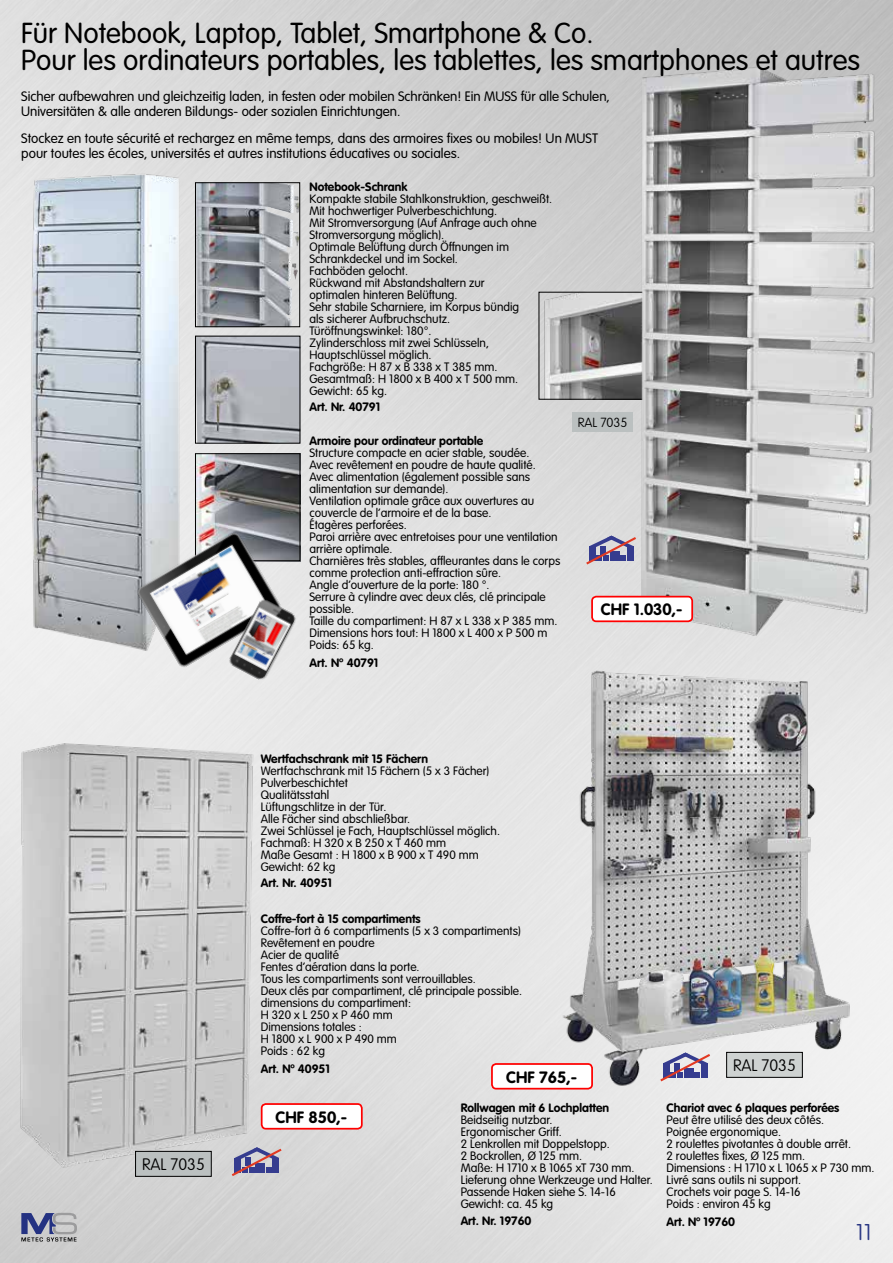
<style>
.page{position:relative;width:893px;height:1263px;background:#fff}
.page>*{position:absolute;margin:0;border:0;box-sizing:border-box;transform-origin:0 0}
.t1{font:300 28.5px/27px "VAG Rounded Std";color:#000}
.t2{font:100 22.5px "VAG Rounded Std";color:#2a3783}
.t3{font:100 16.35px "VAG Rounded Std";color:#000}
.t4{font:700 16.2px "VAG Rounded Std";color:#000}
.t5{font:300 13.5px/15px "VAG Rounded Std";color:#000}
.t6{font:100 13.05px "VAG Rounded Std";color:#000}
.t7{font:300 12px/12px "VAG Rounded Std";color:#000}
.t8{font:700 12px "VAG Rounded Std";color:#000}
</style>
<div class="page">
<img style="left:0;top:0;width:893px;height:1263px">
<svg style="left:21px;top:1213px;width:56px;height:28px;background:#8e92a8"></svg>
<img style="left:0;top:598px;width:7px;height:628px">
<img style="left:545px;top:653px;width:320px;height:450px">
<img style="left:0;top:727px;width:271px;height:450px">
<div style="left:136px;top:1151px;width:75px;height:25px;background:#bbc0c0"></div>
<div style="left:135px;top:1151px;width:76px;height:25px;border:1px solid #000"></div>
<img style="left:541px;top:294px;width:73px;height:104px">
<div style="left:539px;top:292px;width:105px;height:108px;border:1px solid #000"></div>
<img style="left:197px;top:184px;width:101px;height:141px">
<div style="left:195px;top:182px;width:105px;height:145px;border:1px solid #000"></div>
<img style="left:614px;top:43px;width:279px;height:614px">
<img style="left:15px;top:140px;width:178px;height:529px">
<img style="left:197px;top:338px;width:101px;height:104px">
<div style="left:195px;top:336px;width:105px;height:108px;border:1px solid #000"></div>
<img style="left:197px;top:455px;width:101px;height:104px">
<div style="left:195px;top:453px;width:105px;height:108px;border:1px solid #000"></div>
<div style="left:572px;top:412px;width:61px;height:20px;background:#bbc0c0"></div>
<img style="left:132px;top:527px;width:155px;height:145px">
<div style="left:592px;top:597px;width:100px;height:24px;background:#fff;border-radius:4px"></div>
<div style="left:591px;top:596px;width:102px;height:26px;border:2px solid #f00;border-radius:4px"></div>
<img style="left:221px;top:592px;width:83px;height:97px">
<div style="left:492px;top:1064px;width:100px;height:25px;background:#fff;border-radius:4px"></div>
<div style="left:491px;top:1063px;width:102px;height:26px;border:2px solid #f00;border-radius:4px"></div>
<div style="left:262px;top:1104px;width:100px;height:25px;background:#fff;border-radius:4px"></div>
<div style="left:261px;top:1103px;width:102px;height:26px;border:2px solid #f00;border-radius:4px"></div>
<div style="left:727px;top:1052px;width:75px;height:25px;background:#ced2d1"></div>
<div style="left:726px;top:1052px;width:76px;height:25px;border:1px solid #000"></div>
<svg style="left:586px;top:536px;width:50px;height:28px"></svg>
<svg style="left:232px;top:1147px;width:50px;height:29px"></svg>
<svg style="left:660px;top:1052px;width:50px;height:29px"></svg>
<h1 class="t1" style="left:21px;top:21px;width:840px">Für Notebook, Laptop, Tablet, Smartphone &amp; Co.<br>Pour les ordinateurs portables, les tablettes, les smartphones et autres</h1>
<p class="t5" style="left:21px;top:89px;width:590px">Sicher aufbewahren und gleichzeitig laden, in festen oder mobilen Schränken! Ein MUSS für alle Schulen,<br>Universitäten &amp; alle anderen Bildungs- oder sozialen Einrichtungen.</p>
<p class="t5" style="left:21px;top:132px;width:578px">Stockez en toute sécurité et rechargez en même temps, dans des armoires fixes ou mobiles! Un MUST pour toutes les écoles, universités et autres institutions éducatives ou sociales.</p>
<h3 class="t3" style="left:142px;top:1155px;width:64px">RAL 7035</h3>
<p class="t8" style="left:309px;top:179px;width:100px">Notebook-Schrank</p>
<p class="t7" style="left:309px;top:193px;width:244px">Kompakte stabile Stahlkonstruktion, geschweißt.<br>Mit hochwertiger Pulverbeschichtung.<br>Mit Stromversorgung (Auf Anfrage auch ohne Stromversorgung möglich).<br>Optimale Belüftung durch Öffnungen im Schrankdeckel und im Sockel.<br>Fachböden gelocht.<br>Rückwand mit Abstandshaltern zur<br>optimalen hinteren Belüftung.<br>Sehr stabile Scharniere, im Korpus bündig<br>als sicherer Aufbruchschutz.<br>Türöffnungswinkel: 180°.<br>Zylinderschloss mit zwei Schlüsseln, Hauptschlüssel möglich.<br>Fachgröße: H 87 x B 338 x T 385 mm.<br>Gesamtmaß: H 1800 x B 400 x T 500 mm.<br>Gewicht: 65 kg.</p>
<p class="t8" style="left:309px;top:400px;width:72px">Art. Nr. 40791</p>
<p class="t8" style="left:309px;top:434px;width:175px">Armoire pour ordinateur portable</p>
<p class="t7" style="left:309px;top:447px;width:252px">Structure compacte en acier stable, soudée.<br>Avec revêtement en poudre de haute qualité.<br>Avec alimentation (également possible sans alimentation sur demande).<br>Ventilation optimale grâce aux ouvertures au couvercle de l‘armoire et de la base.<br>Étagères perforées.<br>Paroi arrière avec entretoises pour une ventilation arrière optimale.<br>Charnières très stables, affleurantes dans le corps comme protection anti-effraction sûre.<br>Angle d‘ouverture de la porte: 180 °.<br>Serrure à cylindre avec deux clés, clé principale possible.<br>Taille du compartiment: H 87 x L 338 x P 385 mm.<br>Dimensions hors tout: H 1800 x L 400 x P 500 m Poids: 65 kg.</p>
<p class="t8" style="left:309px;top:656px;width:70px">Art. Nº 40791</p>
<p class="t6" style="left:578px;top:415px;width:51px">RAL 7035</p>
<h3 class="t4" style="left:601px;top:600px;width:83px">CHF 1.030,-</h3>
<p class="t8" style="left:261px;top:752px;width:169px">Wertfachschrank mit 15 Fächern</p>
<p class="t7" style="left:261px;top:765px;width:241px">Wertfachschrank mit 15 Fächern (5 x 3 Fächer)<br>Pulverbeschichtet<br>Qualitätsstahl<br>Lüftungschlitze in der Tür.<br>Alle Fächer sind abschließbar.<br>Zwei Schlüssel je Fach, Hauptschlüssel möglich.<br>Fachmaß: H 320 x B 250 x T 460 mm<br>Maße Gesamt : H 1800 x B 900 x T 490 mm<br>Gewicht: 62 kg</p>
<p class="t8" style="left:261px;top:876px;width:73px">Art. Nr. 40951</p>
<p class="t8" style="left:261px;top:912px;width:161px">Coffre-fort à 15 compartiments</p>
<p class="t7" style="left:261px;top:925px;width:263px">Coffre-fort à 6 compartiments (5 x 3 compartiments)<br>Revêtement en poudre<br>Acier de qualité<br>Fentes d‘aération dans la porte.<br>Tous les compartiments sont verrouillables.<br>Deux clés par compartiment, clé principale possible. dimensions du compartiment:<br>H 320 x L 250 x P 460 mm<br>Dimensions totales :<br>H 1800 x L 900 x P 490 mm<br>Poids : 62 kg</p>
<p class="t8" style="left:261px;top:1062px;width:71px">Art. Nº 40951</p>
<h3 class="t4" style="left:506px;top:1067px;width:72px">CHF 765,-</h3>
<h3 class="t3" style="left:733px;top:1056px;width:64px">RAL 7035</h3>
<h3 class="t4" style="left:276px;top:1107px;width:73px">CHF 850,-</h3>
<p class="t8" style="left:461px;top:1101px;width:150px">Rollwagen mit 6 Lochplatten</p>
<p class="t7" style="left:461px;top:1114px;width:194px">Beidseitig nutzbar.<br>Ergonomischer Griff.<br>2 Lenkrollen mit Doppelstopp.<br>2 Bockrollen, Ø 125 mm.<br>Maße: H 1710 x B 1065 xT 730 mm.<br>Lieferung ohne Werkzeuge und Halter.<br>Passende Haken siehe S. 14-16<br>Gewicht: ca. 45 kg</p>
<p class="t8" style="left:461px;top:1213px;width:72px">Art. Nr. 19760</p>
<p class="t8" style="left:666px;top:1101px;width:174px">Chariot avec 6 plaques perforées</p>
<p class="t7" style="left:666px;top:1114px;width:210px">Peut être utilisé des deux côtés.<br>Poignée ergonomique.<br>2 roulettes pivotantes à double arrêt.<br>2 roulettes fixes, Ø 125 mm.<br>Dimensions : H 1710 x L 1065 x P 730 mm.<br>Livré sans outils ni support.<br>Crochets voir page S. 14-16<br>Poids : environ 45 kg</p>
<p class="t8" style="left:666px;top:1215px;width:70px">Art. Nº 19760</p>
<h2 class="t2" style="left:856px;top:1219px;width:17px">11</h2>
</div>
